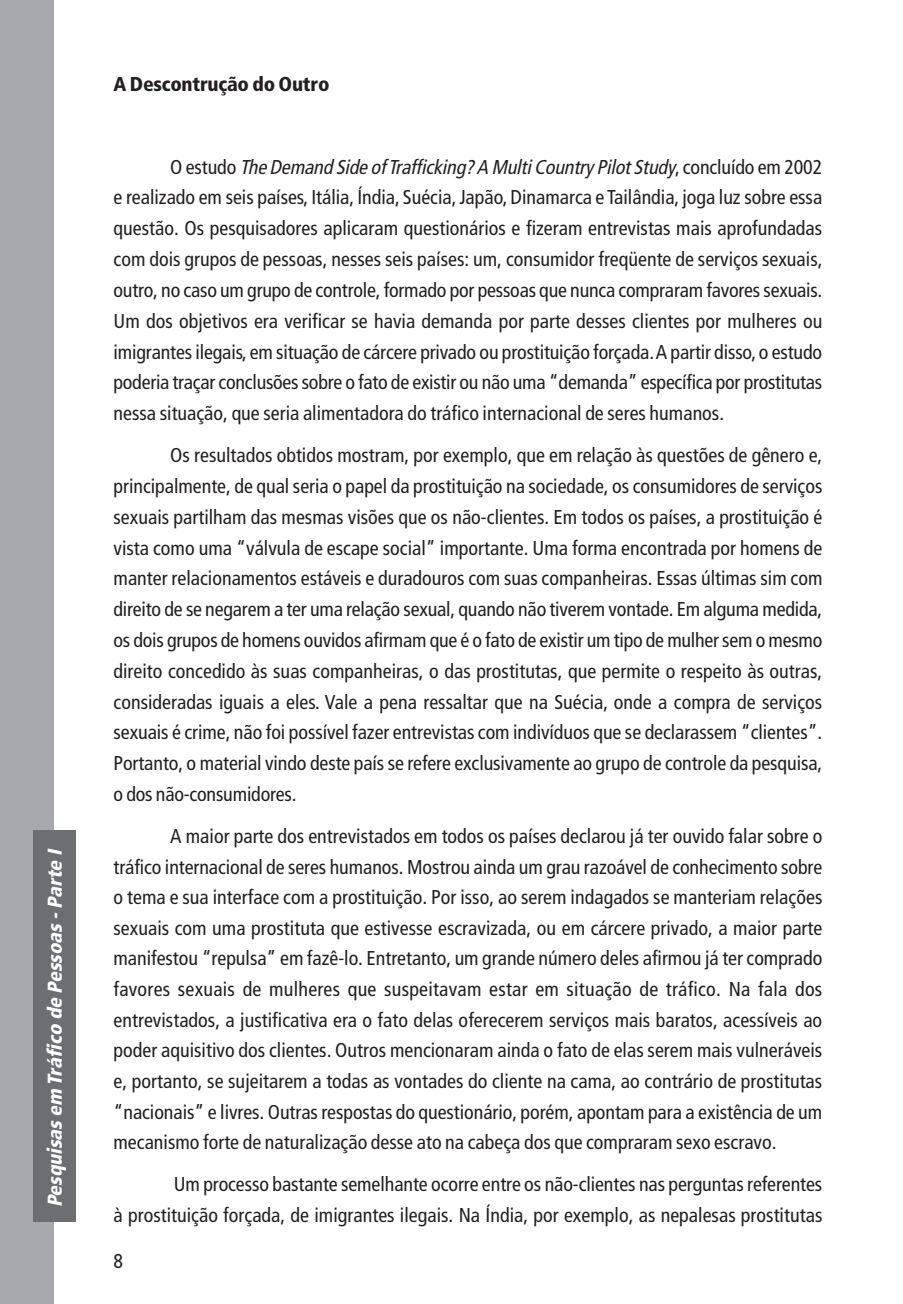
<style>
.page{position:relative;width:903px;height:1304px;background:#fff}
.page>*{position:absolute;margin:0;border:0;box-sizing:border-box;transform-origin:0 0}
.t1{font:condensed 20px/30.8px "Frutiger";color:#231f20;text-align:justify}
.t2{font:italic 900 condensed 20px "Frutiger";color:#fff}
.t3{font:900 condensed 20px "Frutiger";letter-spacing:-.01em;color:#231f20}
.s1{font-style:italic}
</style>
<div class="page">
<div style="left:0;top:0;width:54px;height:1304px;background:#a8a9ad"></div>
<div style="left:34px;top:830px;width:42px;height:392px;background:#6d6e71"></div>
<p class="t2" style="left:47px;top:1207px;width:363px;rotate:-90deg">Pesq uisas em Tráfico de Pessoas -Parte I</p>
<p class="t3" style="left:114px;top:76px;width:217px">A Descontrução do Outro</p>
<p class="t1" style="left:114px;top:153px;width:710px;text-indent:57px">O e s t u d o <span class="s1">The Demand Side of Trafficking? A MultiCountry PilotStudy</span>, c o n c l u í d o e m 2 0 0 2 e realizado em seis países, Itália, Índia, Suécia, Japão, Dinamarca e Tailândia, joga luz sobre essa questão. Os pesquisadores aplicaram questionários e fizeram entrevistas mais aprofundadas com dois grupos de pessoas, nesses seis países: um, consumidor freqüente de serviços sexuais, outro, no caso um grupo de controle, formado por pessoas que nunca compraram favores sexuais.<br>Um dos objetivos era verificar se havia demanda por parte desses clientes por mulheres ou imigrantes ilegais, em situação de cárcere privado ou prostituição forçada. A partir disso, o estudo poderia traçar conclusões sobre o fato de existir ou não uma “demanda” específica por prostitutas nessa situação, que seria alimentadora do tráfico internacional de seres humanos.</p>
<p class="t1" style="left:114px;top:441px;width:710px;text-indent:57px">Os resultados obtidos mostram, por exemplo, que em relação às questões de gênero e, principalmente, de qual seria o papel da prostituição na sociedade, os consumidores de serviços sexuais partilham das mesmas visões que os não-clientes. Em todos os países, a prostituição é vista como uma “válvula de escape social” importante. Uma forma encontrada por homens de manter relacionamentos estáveis e duradouros com suas companheiras. Essas últimas sim com direito de se negarem a ter uma relação sexual, quando não tiverem vontade. Em alguma medida, os dois grupos de homens ouvidos afirmam que é o fato de existir um tipo de mulher sem o mesmo direito concedido às suas companheiras, o das prostitutas, que permite o respeito às outras, consideradas iguais a eles. Vale a pena ressaltar que na Suécia, onde a compra de serviços sexuais é crime, não foi possível fazer entrevistas com indivíduos que se declarassem “clientes”.<br>Portanto, o material vindo deste país se refere exclusivamente ao grupo de controle da pesquisa, o dos não-consumidores.</p>
<p class="t1" style="left:114px;top:822px;width:710px;text-indent:57px">A maior parte dos entrevistados em todos os países declarou já ter ouvido falar sobre o tráfico internacional de seres humanos. Mostrou ainda um grau razoável de conhecimento sobre o tema e sua interface com a prostituição. Por isso, ao serem indagados se manteriam relações sexuais com uma prostituta que estivesse escravizada, ou em cárcere privado, a maior parte manifestou “repulsa” em fazê-lo. Entretanto, um grande número deles afirmou já ter comprado favores sexuais de mulheres que suspeitavam estar em situação de tráfico. Na fala dos entrevistados, a justificativa era o fato delas oferecerem serviços mais baratos, acessíveis ao poder aquisitivo dos clientes. Outros mencionaram ainda o fato de elas serem mais vulneráveis e, portanto, se sujeitarem a todas as vontades do cliente na cama, ao contrário de prostitutas “nacionais” e livres. Outras respostas do questionário, porém, apontam para a existência de um mecanismo forte de naturalização desse ato na cabeça dos que compraram sexo escravo.</p>
<p class="t1" style="left:114px;top:1170px;width:710px;text-align:right">Um processo bastante semelhante ocorre entre os não-clientes nas perguntas referentes<br>à prostituição forçada, de imigrantes ilegais. Na Índia, por exemplo, as nepalesas prostitutas</p>
<p class="t1" style="left:114px;top:1247px;width:11px">8</p>
</div>
